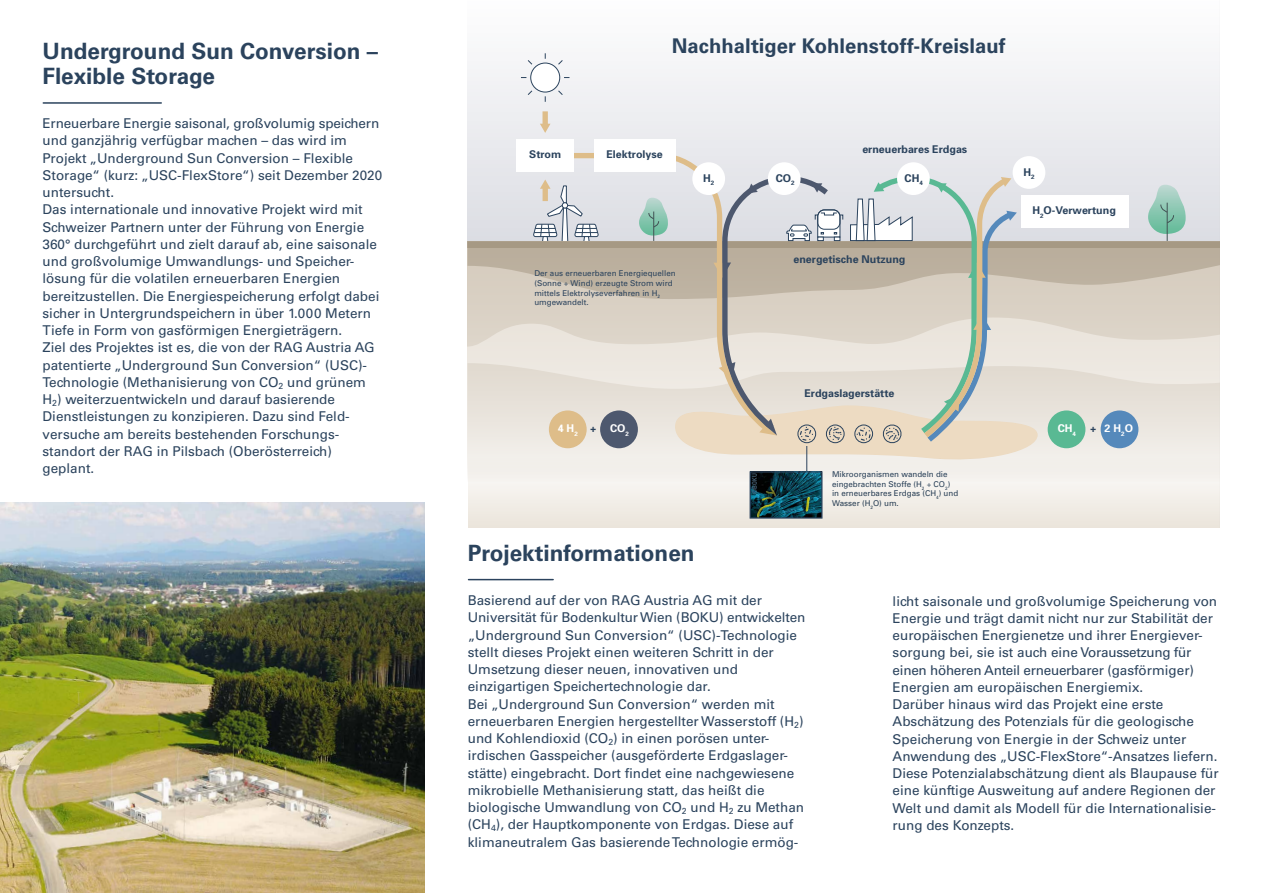
<style>
.page{position:relative;width:1263px;height:893px;background:#fff}
.page>*{position:absolute;margin:0;border:0;box-sizing:border-box;transform-origin:0 0}
.t1{font:700 22.5px/25.5px "Univers LT Std";color:#2b435d}
.t2{font:20.25px "Univers LT 65 Bd";letter-spacing:.005em;color:#2b435d}
.t3{font:13.5px/17.2px "Univers LT Std";color:#2b435d}
.t4{font:700 10.65px "Univers";color:#2b435d}
.t5{font:700 10.65px "Univers";color:#fff}
.t6{font:7.95px/9.6px "Univers";color:#2b435d}
.t7{font:6.3px "Univers LT 57 Cn";color:#5d7f9a}
.s1{color:#2b435d}
</style>
<div class="page">
<div style="left:468px;top:0;width:751px;height:242px;background:#f3f4f6"></div>
<div style="left:468px;top:473px;width:751px;height:10px;background:#f4f1ed"></div>
<svg style="left:468px;top:483px;width:751px;height:44px;background:#f0ece5"></svg>
<div style="left:531px;top:63px;width:29px;height:29px;background:#fff;border-radius:50%"></div>
<div style="left:530px;top:63px;width:30px;height:29px;border:1px solid #2b435d;border-radius:50%"></div>
<svg style="left:558px;top:90px;width:5px;height:5px"></svg>
<svg style="left:527px;top:60px;width:6px;height:5px"></svg>
<svg style="left:558px;top:60px;width:5px;height:5px"></svg>
<svg style="left:527px;top:90px;width:6px;height:5px"></svg>
<div style="left:542px;top:111px;width:6px;height:14px;background:#debd89"></div>
<svg style="left:540px;top:124px;width:10px;height:9px"></svg>
<div style="left:594px;top:139px;width:82px;height:33px;background:#fff"></div>
<div style="left:516px;top:139px;width:58px;height:33px;background:#fff"></div>
<svg style="left:468px;top:150px;width:751px;height:323px;background:#d9d5ce"></svg>
<img style="left:751px;top:473px;width:69px;height:44px">
<div style="left:749px;top:471px;width:73px;height:48px;border:1px solid #2b435d"></div>
<hr style="left:468px;top:579px;width:85px;height:1px;background:#2b435d">
<hr style="left:43px;top:102px;width:118px;height:2px;background:#2b435d">
<img style="left:0;top:502px;width:424px;height:391px">
<h1 class="t1" style="left:43px;top:38px;width:337px">Underground Sun Conversion –<br>Flexible Storage</h1>
<p class="t3" style="left:43px;top:115px;width:341px">Erneuerbare Energie saisonal, großvolumig speichern und ganzjährig verfügbar machen – das wird im Projekt „Underground Sun Conversion – Flexible Storage“ (kurz: „USC-FlexStore“) seit Dezember 2020 untersucht.<br>Das internationale und innovative Projekt wird mit Schweizer Partnern unter der Führung von Energie 360° durchgeführt und zielt darauf ab, eine saisonale und großvolumige Umwandlungs- und Speicher&shy;lösung für die volatilen erneuerbaren Energien bereitzustellen. Die Energiespeicherung erfolgt dabei sicher in Untergrundspeichern in über 1.000 Metern Tiefe in Form von gasförmigen Energieträgern.<br>Ziel des Projektes ist es, die von der RAG Austria AG patentierte „Underground Sun Conversion“ (USC)- Technologie (Methanisierung von CO<sub>2</sub> und grünem H<sub>2</sub>) weiterzuentwickeln und darauf basierende Dienstleistungen zu konzipieren. Dazu sind Feld&shy;versuche am bereits bestehenden Forschungs&shy;standort der RAG in Pilsbach (Oberösterreich) geplant.</p>
<h2 class="t2" style="left:672px;top:34px;width:335px">Nachhaltiger Kohlenstoff-Kreislauf</h2>
<p class="t4" style="left:529px;top:147px;width:33px">Strom</p>
<p class="t4" style="left:606px;top:147px;width:58px">Elektrolyse</p>
<p class="t4" style="left:703px;top:171px;width:13px">H<sub>2</sub></p>
<p class="t6" style="left:534px;top:269px;width:143px">Der aus erneuerbaren Energiequellen (Sonne + Wind) erzeugte Strom wird mittels Elektrolyseverfahren in H<sub>2 </sub>umgewandelt.</p>
<p class="t4" style="left:862px;top:142px;width:106px">erneuerbares Erdgas</p>
<p class="t4" style="left:776px;top:171px;width:20px">CO<sub>2</sub></p>
<p class="t4" style="left:904px;top:171px;width:20px">CH<sub>4</sub></p>
<p class="t4" style="left:793px;top:253px;width:114px">energetische Nutzung</p>
<p class="t4" style="left:804px;top:386px;width:92px">Erdgaslagerstätte</p>
<p class="t4" style="left:1023px;top:165px;width:13px">H<sub>2</sub></p>
<p class="t4" style="left:1032px;top:204px;width:85px">H<sub>2</sub>O-Verwertung</p>
<p class="t5" style="left:558px;top:422px;width:22px">4 H<sub>2</sub></p>
<p class="t5" style="left:610px;top:422px;width:20px">CO<sub>2</sub></p>
<p class="t4" style="left:590px;top:422px;width:8px">+</p>
<p class="t5" style="left:1058px;top:422px;width:20px">CH<sub>4</sub></p>
<p class="t5" style="left:1090px;top:422px;width:44px"><span class="s1">+</span> 2 H<sub>2</sub>O</p>
<p class="t7" style="left:751px;top:494px;width:22px;rotate:-90deg">©BOKU</p>
<h1 class="t1" style="left:468px;top:541px;width:228px">Projektinformationen</h1>
<p class="t3" style="left:468px;top:592px;width:339px">Basierend auf der von RAG Austria AG mit der Universität für Bodenkultur Wien (BOKU) entwickelten „Underground Sun Conversion“ (USC)-Technologie stellt dieses Projekt einen weiteren Schritt in der Umsetzung dieser neuen, innovativen und einzigartigen Speichertechnologie dar.<br>Bei „Underground Sun Conversion“ werden mit erneuerbaren Energien hergestellter Wasserstoff (H<sub>2</sub>) und Kohlendioxid (CO<sub>2</sub>) in einen porösen unter&shy;irdischen Gasspeicher (ausgeförderte Erdgaslager&shy;stätte) eingebracht. Dort findet eine nachgewiesene mikrobielle Methanisierung statt, das heißt die biologische Umwandlung von CO<sub>2</sub> und H<sub>2</sub> zu Methan (CH<sub>4</sub>), der Hauptkomponente von Erdgas. Diese auf klimaneutralem Gas basierende Technologie ermög-</p>
<p class="t6" style="left:832px;top:469px;width:128px">Mikroorganismen wandeln die eingebrachten Stoffe (H<sub>2</sub> + CO<sub>2</sub>) in erneuerbares Erdgas (CH<sub>4</sub>) und<br>Wasser (H<sub>2</sub>O) um.</p>
<p class="t3" style="left:893px;top:592px;width:327px">licht saisonale und großvolumige Speicherung von Energie und trägt damit nicht nur zur Stabilität der europäischen Energienetze und ihrer Energiever&shy;sorgung bei, sie ist auch eine Voraussetzung für einen höheren Anteil erneuerbarer (gasförmiger)<br>Energien am europäischen Energiemix.<br>Darüber hinaus wird das Projekt eine erste Abschätzung des Potenzials für die geologische Speicherung von Energie in der Schweiz unter Anwendung des „USC-FlexStore“-Ansatzes liefern.<br>Diese Potenzialabschätzung dient als Blaupause für eine künftige Ausweitung auf andere Regionen der Welt und damit als Modell für die Internationalisie&shy;rung des Konzepts.</p>
</div>
